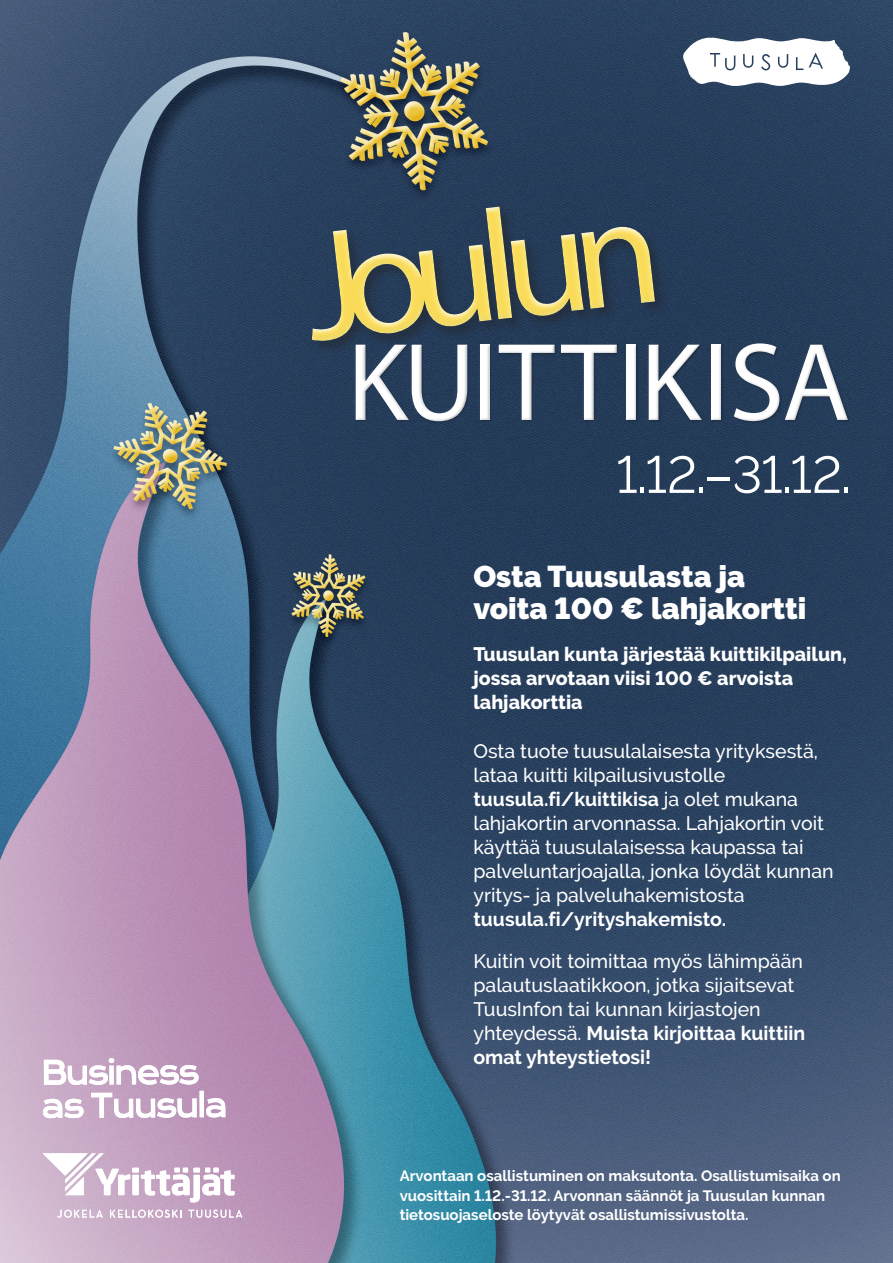
<style>
.page{position:relative;width:893px;height:1263px;background:#fff}
.page>*{position:absolute;margin:0;border:0;box-sizing:border-box;transform-origin:0 0}
.t1{font:157.5px "Myriad Pro";color:#fadb58}
.t2{font:111.75px "Myriad Pro";letter-spacing:-.005em;color:#fff}
.t3{font:51.6px "Raleway";color:#fff}
.t4{font:900 30px/31.5px "Raleway";color:#fff}
.t5{font:500 19.5px/24px "Raleway";color:#fff}
.t6{font:800 19.5px/24px "Raleway";color:#fff}
.t7{font:700 15px/19.5px "Raleway";color:#fff}
.s1{font-weight:700}
</style>
<div class="page">
<img style="left:0;top:0;width:893px;height:1263px">
<div style="left:354px;top:342px;width:497px;height:83px;background:#243b58"></div>
<svg style="left:242px;top:129px;width:610px;height:264px;fill:#263e5b"></svg>
<svg style="left:292px;top:181px;width:369px;height:8px;fill:#273d5b"></svg>
<svg style="left:292px;top:189px;width:371px;height:163px;fill:#273d59"></svg>
<svg style="left:43px;top:1153px;width:192px;height:49px"></svg>
<svg style="left:189px;top:1210px;width:53px;height:8px"></svg>
<svg style="left:110px;top:1210px;width:72px;height:8px"></svg>
<svg style="left:57px;top:1210px;width:46px;height:8px"></svg>
<svg style="left:44px;top:1058px;width:155px;height:27px"></svg>
<svg style="left:43px;top:1099px;width:41px;height:19px"></svg>
<svg style="left:91px;top:1093px;width:106px;height:25px"></svg>
<hr style="left:200px;top:1091px;width:4px;height:26px;background:#fff">
<svg style="left:206px;top:1098px;width:20px;height:20px"></svg>
<svg style="left:680px;top:35px;width:170px;height:51px"></svg>
<h1 class="t1" style="left:296px;top:190px;width:358px;rotate:-6deg">Joulun</h1>
<h2 class="t2" style="left:347px;top:314px;width:505px">KUITTIKISA</h2>
<p class="t3" style="left:616px;top:445px;width:236px">1.12.–31.12.</p>
<p class="t4" style="left:473px;top:561px;width:334px">Osta Tuusulasta ja voita 100 € lahjakortti</p>
<p class="t6" style="left:473px;top:642px;width:375px">Tuusulan kunta järjestää kuittikilpailun, jossa arvotaan viisi 100 € arvoista lahjakorttia</p>
<p class="t5" style="left:473px;top:739px;width:362px">Osta tuote tuusulalaisesta yrityksestä, lataa kuitti kilpailusivustolle <span class="s1">tuusula.fi/kuittikisa</span> ja olet mukana lahjakortin arvonnassa. Lahjakortin voit käyttää tuusulalaisessa kaupassa tai palveluntarjoajalla, jonka löydät kunnan yritys- ja palveluhakemistosta <span class="s1">tuusula.fi/yrityshakemisto.</span></p>
<p class="t5" style="left:473px;top:949px;width:333px">Kuitin voit toimittaa myös lähimpään palautuslaatikkoon, jotka sijaitsevat TuusInfon tai kunnan kirjastojen yhteydessä. <span class="s1">Muista kirjoittaa kuittiin omat yhteystietosi!</span></p>
<p class="t7" style="left:400px;top:1166px;width:442px">Arvontaan osallistuminen on maksutonta. Osallistumisaika on vuosittain 1.12.-31.12. Arvonnan säännöt ja Tuusulan kunnan tietosuojaseloste löytyvät osallistumissivustolta.</p>
</div>
